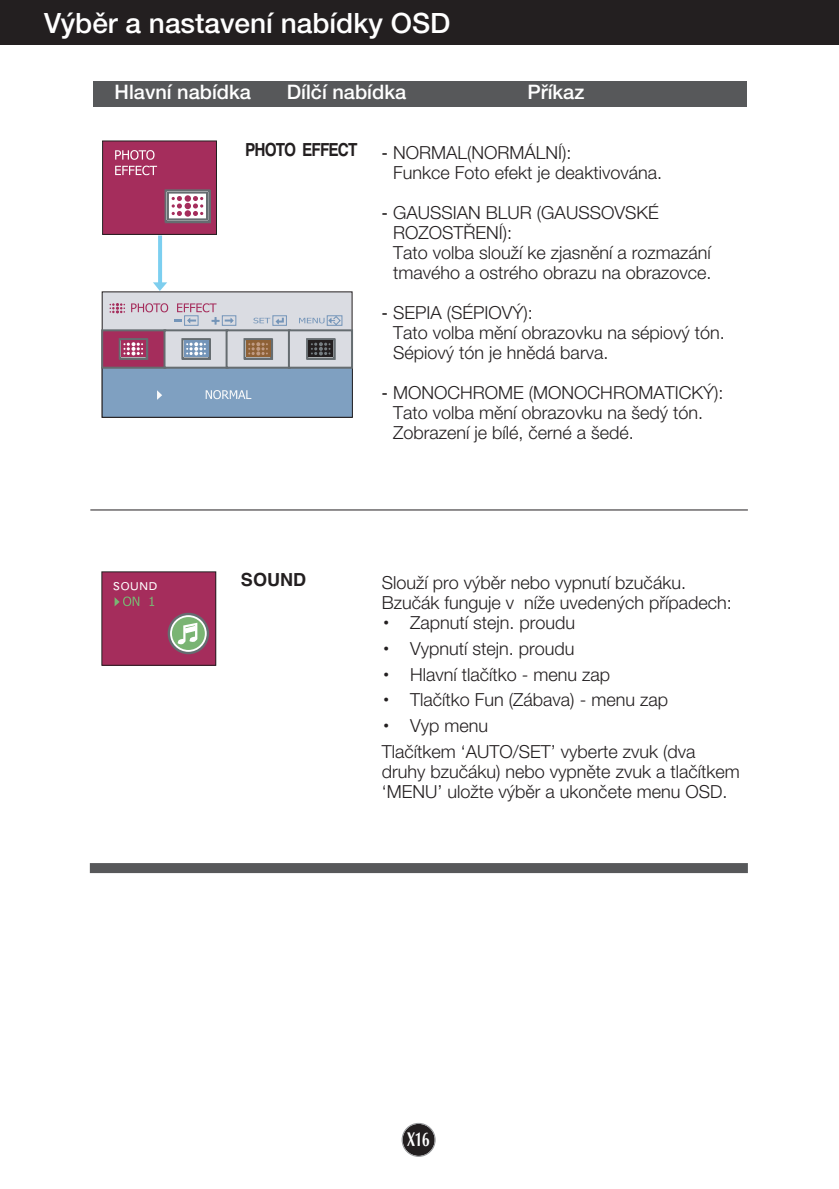
<style>
.page{position:relative;width:839px;height:1189px;background:#fff}
.page>*{position:absolute;margin:0;border:0;box-sizing:border-box;transform-origin:0 0}
.t1{font:500 28px "Helvetica Neue CE";color:#fff}
.t2{font:500 20px "Helvetica Neue CE";color:#fff}
.t3{font:700 20px "Optima";color:#fff;scale:.7 1}
.t4{font:300 18px/20px "Helvetica Neue CE";color:#231f20}
.t5{font:700 18px "Helvetica";letter-spacing:-.055em;color:#231f20;scale:.85 1}
.t6{font:700 18px "Helvetica";letter-spacing:-.055em;color:#231f20}
.t7{font:11.8px "SIL Hei Med Jian";color:#fff}
.s1{font-family:"Helvetica";font-weight:400}
</style>
<div class="page">
<div style="left:402px;top:1124px;width:32px;height:32px;background:#231f20;border-radius:50%"></div>
<div style="left:401px;top:1123px;width:34px;height:34px;border:1px solid #939598;border-radius:50%"></div>
<div style="left:0;top:0;width:839px;height:45px;background:#231f20"></div>
<div style="left:90px;top:863px;width:658px;height:10px;background:#57585a"></div>
<div style="left:93px;top:81px;width:653px;height:26px;background:#57585a"></div>
<hr style="left:90px;top:509px;width:658px;height:1px;background:#231f20">
<div style="left:103px;top:141px;width:113px;height:93px;background:#a52d5c"></div>
<div style="left:102px;top:140px;width:115px;height:95px;border:1px solid #231f20"></div>
<svg style="left:115px;top:150px;width:39px;height:10px"></svg>
<svg style="left:115px;top:166px;width:42px;height:9px"></svg>
<div style="left:165px;top:190px;width:46px;height:33px;border:2px solid #656c70"></div>
<div style="left:165px;top:190px;width:44px;height:31px;background:#fff"></div>
<div style="left:164px;top:189px;width:46px;height:33px;border:2px solid #656c70"></div>
<svg style="left:172px;top:196px;width:31px;height:20px"></svg>
<div style="left:185px;top:210px;width:6px;height:7px;background:#a52d5c;border-radius:50%"></div>
<div style="left:167px;top:192px;width:41px;height:28px;border:2px solid #656c70"></div>
<hr style="left:158px;top:235px;width:4px;height:51px;background:#7ccff0">
<svg style="left:153px;top:282px;width:14px;height:9px"></svg>
<div style="left:102px;top:292px;width:250px;height:125px;background:#dadce2"></div>
<div style="left:102px;top:367px;width:250px;height:50px;background:#7fa0c1"></div>
<div style="left:102px;top:367px;width:251px;height:51px;border:1px solid #231f20"></div>
<div style="left:102px;top:330px;width:63px;height:38px;background:#a52d5c"></div>
<div style="left:101px;top:329px;width:65px;height:40px;border:2px solid #656c70"></div>
<svg style="left:206px;top:390px;width:45px;height:9px"></svg>
<svg style="left:157px;top:390px;width:5px;height:10px"></svg>
<svg style="left:109px;top:303px;width:244px;height:67px"></svg>
<div style="left:102px;top:572px;width:114px;height:93px;background:#a52d5c"></div>
<div style="left:101px;top:571px;width:115px;height:95px;border:1px solid #231f20"></div>
<svg style="left:150px;top:596px;width:4px;height:10px"></svg>
<svg style="left:115px;top:596px;width:24px;height:10px"></svg>
<svg style="left:169px;top:614px;width:39px;height:39px"></svg>
<div style="left:168px;top:613px;width:41px;height:41px;border:2px solid #656c70;border-radius:50%"></div>
<div style="left:172px;top:617px;width:33px;height:33px;background:#7ab473;border-radius:50%"></div>
<svg style="left:176px;top:622px;width:26px;height:24px"></svg>
<h1 class="t1" style="left:44px;top:13px;width:408px">V˘bûr a nastavení nabídky OSD</h1>
<p class="t2" style="left:115px;top:85px;width:138px">Hlavní nabídka</p>
<p class="t2" style="left:287px;top:85px;width:121px">Dílãí nabídka</p>
<p class="t2" style="left:527px;top:85px;width:59px">Pfiíkaz</p>
<p class="t7" style="left:113px;top:581px;width:46px">SOUND</p>
<p class="t5" style="left:245px;top:143px;width:133px">PHOTO EFFECT</p>
<p class="t4" style="left:393px;top:144px;width:270px;text-indent:-11px"><span class="s1">-</span> NORMAL(NORMÁLNÍ):<br>Funkce Foto efekt je deaktivována.</p>
<p class="t4" style="left:393px;top:204px;width:320px;text-indent:-11px"><span class="s1">-</span> GAUSSIAN BLUR (GAUSSOVSKÉ<br>ROZOST¤ENÍ):<br>Tato volba slouÏí ke zjasnûní a rozmazání tmavého a ostrého obrazu na obrazovce.</p>
<p class="t4" style="left:393px;top:304px;width:333px;text-indent:-11px"><span class="s1">-</span> SEPIA (SÉPIOV¯):<br>Tato volba mûní obrazovku na sépiov˘ tón.<br>Sépiov˘ tón je hnûdá barva.</p>
<p class="t4" style="left:393px;top:384px;width:332px;text-indent:-11px"><span class="s1">-</span> MONOCHROME (MONOCHROMATICK¯):<br>Tato volba mûní obrazovku na ‰ed˘ tón.<br>Zobrazení je bílé, ãerné a ‰edé.</p>
<p class="t6" style="left:241px;top:573px;width:66px">SOUND</p>
<p class="t4" style="left:382px;top:574px;width:351px">SlouÏí pro v˘bûr nebo vypnutí bzuãáku.<br>Bzuãák funguje v níÏe uveden˘ch pfiípadech:</p>
<p class="t4" style="left:382px;top:614px;width:195px"><span class="s1">•</span> Zapnutí stejn. proudu</p>
<p class="t4" style="left:382px;top:640px;width:194px"><span class="s1">•</span> Vypnutí stejn. proudu</p>
<p class="t4" style="left:382px;top:665px;width:230px"><span class="s1">•</span> Hlavní tlaãítko - menu zap</p>
<p class="t4" style="left:382px;top:691px;width:288px"><span class="s1">•</span> Tlaãítko Fun (Zábava) - menu zap</p>
<p class="t4" style="left:382px;top:714px;width:315px;line-height:25.6px"><span class="s1">•</span> Vyp menu<br>Tlaãítkem ‘AUTO/SET’ vyberte zvuk (dva</p>
<p class="t4" style="left:382px;top:762px;width:359px">druhy bzuãáku) nebo vypnûte zvuk a tlaãítkem ‘MENU’ uloÏte v˘bûr a ukonãete menu OSD.</p>
<p class="t3" style="left:407px;top:1131px;width:35px">X16</p>
</div>
